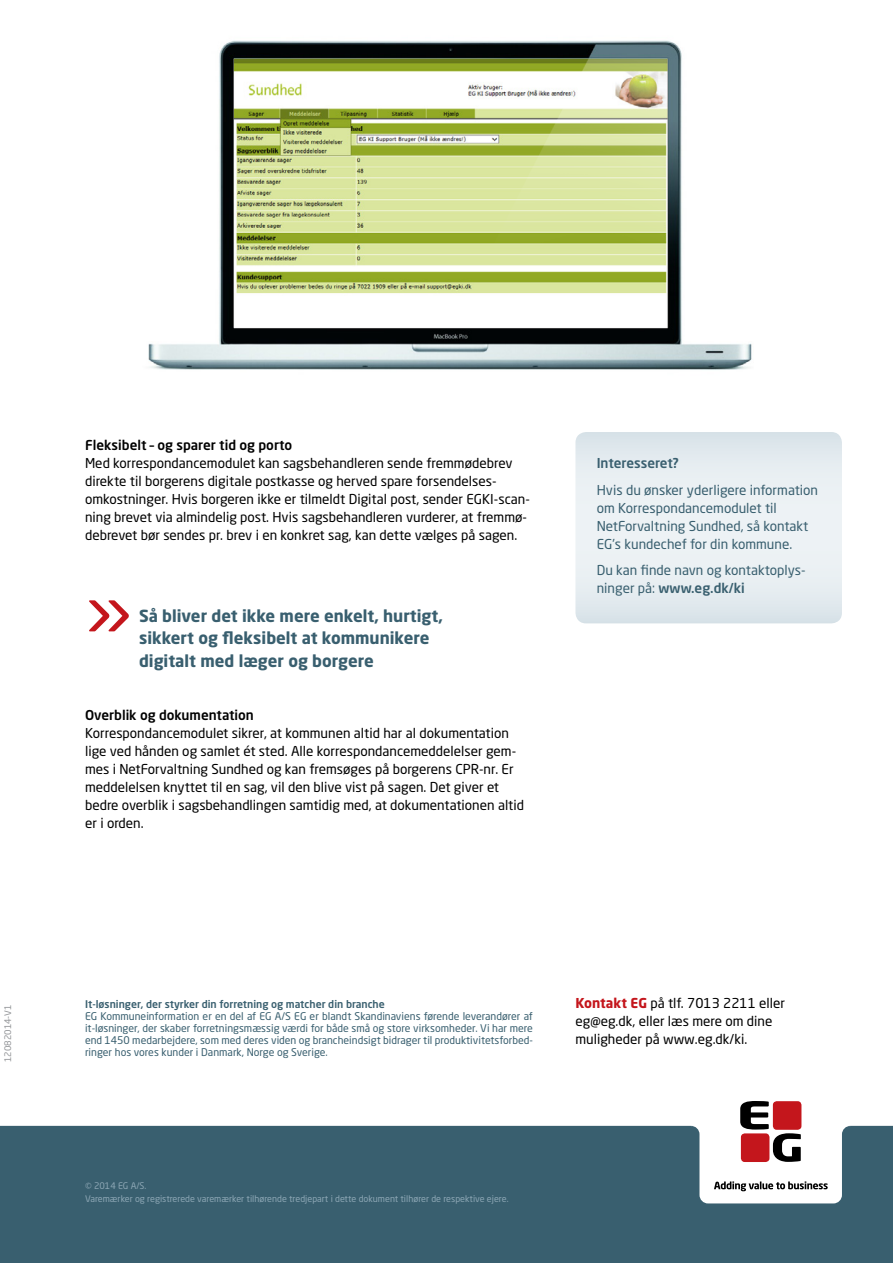
<style>
.page{position:relative;width:893px;height:1263px;background:#fff}
.page>*{position:absolute;margin:0;border:0;box-sizing:border-box;transform-origin:0 0}
.Citat{font:75px "Neo Sans Std";color:#c4161c}
.Citat-2{font:700 16.5px "Neo Sans Std";color:#395f6f}
.Brødtekst{font:13.5px/18px "Neo Sans Std";color:#000}
.BLUE_BOX___Bullet_li{font:13.5px/18px "Neo Sans Std";color:#395f6f}
.Indledende_brødtekst{font:13.5px/18px "Neo Sans Std";color:#000}
.Indledende_brødtekst-2{font:500 13.5px "Neo Sans Std";color:#000}
.BLUE_BOX___Overskrif{font:500 13.5px "Neo Sans Std";color:#395f6f}
.Brødtekst-2{font:10.5px/12px "Neo Sans Std";color:#395f6f;text-align:justify}
.Indledende_brødtekst-3{font:500 10.5px "Neo Sans Std";color:#395f6f}
.Brødtekst-3{font:9px "Neo Sans Std";color:#8ca6b4}
.Billedtekst{font:9px "Neo Sans Std";color:#939598}
.s1{font-weight:500}
.s2{font-weight:700;color:#c4161c}
</style>
<div class="page">
<img style="left:148px;top:40px;width:604px;height:330px">
<svg style="left:575px;top:432px;width:267px;height:191px;background:#e7edf1"></svg>
<div style="left:0;top:1126px;width:893px;height:137px;background:#395f6f"></div>
<svg style="left:0;top:1103px;width:893px;height:100px"></svg>
<svg style="left:714px;top:1181px;width:114px;height:10px"></svg>
<svg style="left:740px;top:1101px;width:61px;height:61px;background:#9e5356"></svg>
<p class="Billedtekst" style="left:2px;top:1062px;width:59px;rotate:-90deg">12082014-V1</p>
<p class="Indledende_brødtekst-2" style="left:85px;top:437px;width:209px">Fleksibelt – og sparer tid og porto</p>
<p class="Brødtekst" style="left:85px;top:454px;width:446px">Med korrespondancemodulet kan sagsbehandleren sende fremmødebrev direkte til borgerens digitale postkasse og herved spare forsendelses&shy;omkostninger. Hvis borgeren ikke er tilmeldt Digital post, sender EGKI-scan&shy;ning brevet via almindelig post. Hvis sagsbehandleren vurderer, at fremmø&shy;debrevet bør sendes pr. brev i en konkret sag, kan dette vælges på sagen.</p>
<p class="Citat" style="left:85px;top:563px;width:48px">»</p>
<p class="Citat-2" style="left:139px;top:605px;width:305px">Så bliver det ikke mere enkelt, hurtigt,</p>
<p class="Citat-2" style="left:139px;top:627px;width:292px">sikkert og fleksibelt at kommunikere</p>
<p class="Citat-2" style="left:139px;top:650px;width:236px">digitalt med læger og borgere</p>
<p class="Indledende_brødtekst-2" style="left:85px;top:707px;width:170px">Overblik og dokumentation</p>
<p class="Brødtekst" style="left:85px;top:724px;width:441px">Korrespondancemodulet sikrer, at kommunen altid har al dokumentation lige ved hånden og samlet ét sted. Alle korrespondancemeddelelser gem&shy;mes i NetForvaltning Sundhed og kan fremsøges på borgerens CPR-nr. Er meddelelsen knyttet til en sag, vil den blive vist på sagen. Det giver et bedre overblik i sagsbehandlingen samtidig med, at dokumentationen altid er i orden.</p>
<p class="BLUE_BOX___Overskrif" style="left:597px;top:455px;width:83px">Interesseret?</p>
<p class="BLUE_BOX___Bullet_li" style="left:597px;top:480px;width:223px">Hvis du ønsker yderligere information om Korrespondancemodulet til NetForvaltning Sundhed, så kontakt EG’s kundechef for din kommune.</p>
<p class="BLUE_BOX___Bullet_li" style="left:597px;top:561px;width:210px">Du kan finde navn og kontaktoplys&shy;ninger på: <span class="s1">www.eg.dk/ki</span></p>
<p class="Indledende_brødtekst-3" style="left:85px;top:998px;width:301px">It-løsninger, der styrker din forretning og matcher din branche</p>
<p class="Brødtekst-2" style="left:85px;top:1010px;width:449px">EG Kommuneinformation er en del af EG A/S EG er blandt Skandinaviens førende leverandører af it-løsninger, der skaber forretningsmæssig værdi for både små og store virksomheder. Vi har mere end 1450 medarbejdere, som med deres viden og brancheindsigt bidrager til produktivitetsforbed&shy;ringer hos vores kunder i Danmark, Norge og Sverige.</p>
<p class="Indledende_brødtekst" style="left:575px;top:994px;width:211px"><span class="s2">Kontakt EG</span> på tlf. 7013 2211 eller eg@eg.dk, eller læs mere om dine</p>
<p class="Indledende_brødtekst" style="left:575px;top:1030px;width:173px">muligheder på www.eg.dk/ki.</p>
<p class="Brødtekst-3" style="left:85px;top:1180px;width:63px">© 2014 EG A/S.</p>
<p class="Brødtekst-3" style="left:85px;top:1193px;width:425px">Varemærker og registrerede varemærker tilhørende tredjepart i dette dokument tilhører de respektive ejere.</p>
</div>
